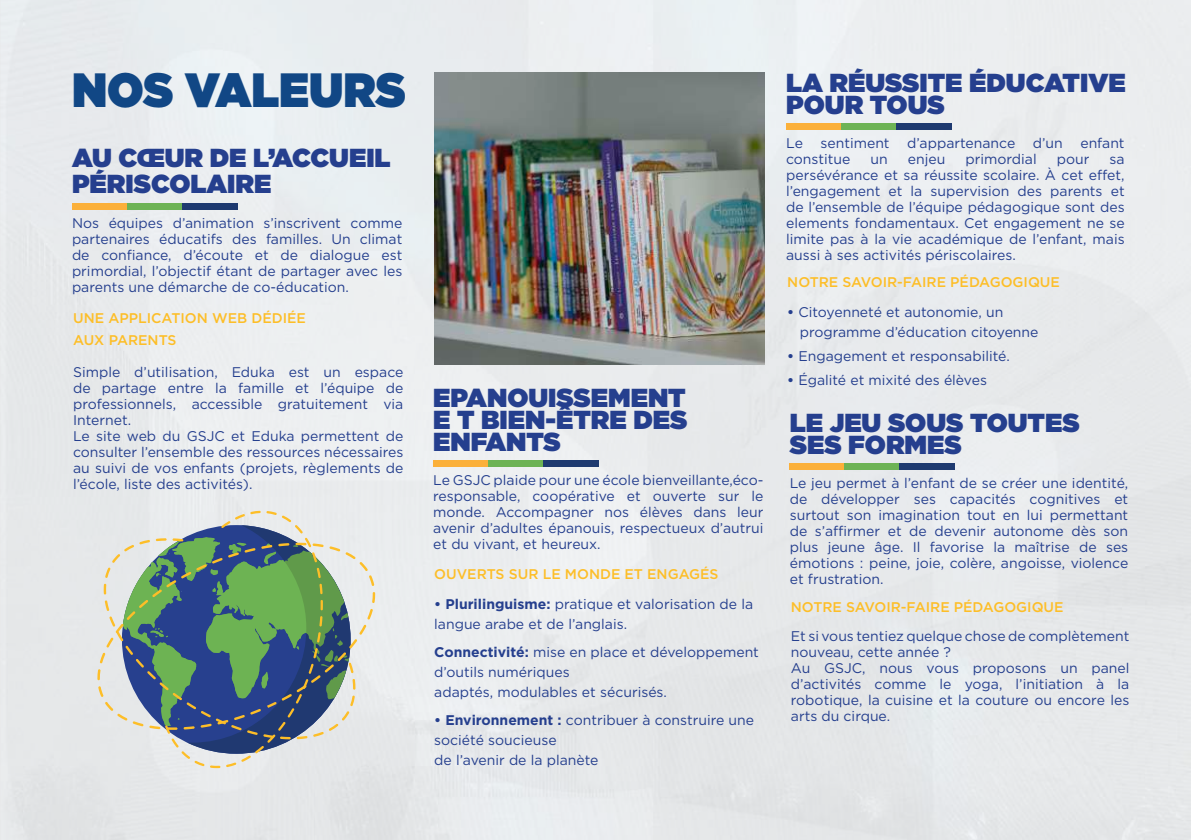
<style>
.page{position:relative;width:1191px;height:840px;background:#fff}
.page>*{position:absolute;margin:0;border:0;box-sizing:border-box;transform-origin:0 0}
.t1{font:900 48px "Gotham";color:#114785;scale:.94 1}
.t2{font:900 26px/22px "Gotham";color:#253f8e}
.t3{font:14px/16px "Gotham";color:#253f8e}
.t4{font:500 14px/22px "Gotham";color:#fdbe28}
.s1{font-weight:700}
</style>
<div class="page">
<div style="left:1px;top:0;width:1190px;height:839px;background:#e8ebed"></div>
<img style="left:0;top:0;width:1px;height:839px">
<div style="left:72px;top:203px;width:55px;height:7px;background:#fbb03a"></div>
<div style="left:127px;top:203px;width:55px;height:7px;background:#6db355"></div>
<div style="left:182px;top:203px;width:55px;height:7px;background:#1e3a70"></div>
<div style="left:433px;top:459px;width:55px;height:7px;background:#fbb03a"></div>
<div style="left:488px;top:459px;width:55px;height:7px;background:#6db355"></div>
<div style="left:543px;top:459px;width:55px;height:7px;background:#1e3a70"></div>
<div style="left:786px;top:123px;width:55px;height:7px;background:#fbb03a"></div>
<div style="left:841px;top:123px;width:55px;height:7px;background:#6db355"></div>
<div style="left:896px;top:123px;width:55px;height:7px;background:#1e3a70"></div>
<div style="left:790px;top:462px;width:55px;height:7px;background:#fbb03a"></div>
<div style="left:845px;top:462px;width:55px;height:7px;background:#6db355"></div>
<div style="left:900px;top:462px;width:55px;height:7px;background:#1e3a70"></div>
<img style="left:434px;top:72px;width:330px;height:293px">
<div style="left:123px;top:525px;width:227px;height:228px;background:#e6e8e9"></div>
<svg style="left:104px;top:538px;width:251px;height:201px"></svg>
<svg style="left:165px;top:510px;width:158px;height:257px;background:#a8afbe"></svg>
<svg style="left:97px;top:542px;width:278px;height:187px;background:#76938d"></svg>
<h1 class="t1" style="left:72px;top:56px;width:356px">NOS VALEURS</h1>
<h2 class="t2" style="left:72px;top:144px;width:320px;line-height:26px">AU CŒUR DE L’ACCUEIL<br>PÉRISCOLAIRE</h2>
<p class="t3" style="left:72px;top:215px;width:332px;text-align:justify">Nos équipes d’animation s’inscrivent comme partenaires éducatifs des familles. Un climat de confiance, d’écoute et de dialogue est primordial, l’objectif étant de partager avec les parents une démarche de co-éducation.</p>
<p class="t4" style="left:73px;top:307px;width:234px">UNE APPLICATION WEB DÉDIÉE<br>AUX PARENTS</p>
<p class="t3" style="left:73px;top:364px;width:332px">Simple d’utilisation, Eduka est un espace de partage entre la famille et l’équipe de professionnels, accessible gratuitement via Internet.<br>Le site web du GSJC et Eduka permettent de consulter l’ensemble des ressources nécessaires au suivi de vos enfants (projets, règlements de l’école, liste des activités).</p>
<h2 class="t2" style="left:433px;top:386px;width:256px;text-align:justify">EPANOUISSEMENT E T BIEN-ÊTRE DES ENFANTS</h2>
<p class="t3" style="left:433px;top:471px;width:332px;text-align:justify">Le GSJC plaide pour une école bienveillante,éco&shy;responsable, coopérative et ouverte sur le monde. Accompagner nos élèves dans leur avenir d’adultes épanouis, respectueux d’autrui et du vivant, et heureux.</p>
<p class="t4" style="left:434px;top:562px;width:286px">OUVERTS SUR LE MONDE ET ENGAGÉS</p>
<p class="t3" style="left:434px;top:593px;width:320px;line-height:20px"><span class="s1">• Plurilinguisme:</span> pratique et valorisation de la langue arabe et de l’anglais.</p>
<p class="t3" style="left:434px;top:641px;width:326px;line-height:20px"><span class="s1">Connectivité:</span> mise en place et développement d’outils numériques<br>adaptés, modulables et sécurisés.</p>
<p class="t3" style="left:434px;top:709px;width:321px;line-height:20px"><span class="s1">• Environnement :</span> contribuer à construire une société soucieuse<br>de l’avenir de la planète</p>
<h2 class="t2" style="left:786px;top:72px;width:341px">LA RÉUSSITE ÉDUCATIVE<br>POUR TOUS</h2>
<p class="t3" style="left:786px;top:135px;width:18px">Le</p>
<p class="t3" style="left:820px;top:135px;width:71px">sentiment</p>
<p class="t3" style="left:907px;top:135px;width:110px">d’appartenance</p>
<p class="t3" style="left:1032px;top:135px;width:31px">d’un</p>
<p class="t3" style="left:1080px;top:135px;width:46px">enfant</p>
<p class="t3" style="left:786px;top:151px;width:66px">constitue</p>
<p class="t3" style="left:870px;top:151px;width:19px">un</p>
<p class="t3" style="left:908px;top:151px;width:39px">enjeu</p>
<p class="t3" style="left:965px;top:151px;width:73px">primordial</p>
<p class="t3" style="left:1056px;top:151px;width:34px">pour</p>
<p class="t3" style="left:786px;top:151px;width:340px;text-align:justify;text-indent:323px">sa persévérance et sa réussite scolaire. À cet effet, l’engagement et la supervision des parents et de l’ensemble de l’équipe pédagogique sont des elements fondamentaux. Cet engagement ne se limite pas à la vie académique de l’enfant, mais aussi à ses activités périscolaires.</p>
<p class="t4" style="left:787px;top:271px;width:274px">NOTRE SAVOIR-FAIRE PÉDAGOGIQUE</p>
<p class="t3" style="left:800px;top:301px;width:240px;line-height:20px;text-indent:-13px"><span class="s1">•</span> Citoyenneté et autonomie, un programme d’éducation citoyenne</p>
<p class="t3" style="left:787px;top:347px;width:224px"><span class="s1">•</span> Engagement et responsabilité.</p>
<p class="t3" style="left:787px;top:371px;width:201px"><span class="s1">•</span> Égalité et mixité des élèves</p>
<h2 class="t2" style="left:790px;top:411px;width:291px">LE JEU SOUS TOUTES<br>SES FORMES</h2>
<p class="t3" style="left:790px;top:474px;width:340px;text-align:justify">Le jeu permet à l’enfant de se créer une identité, de développer ses capacités cognitives et surtout son imagination tout en lui permettant de s’affirmer et de devenir autonome dès son plus jeune âge. Il favorise la maîtrise de ses émotions : peine, joie, colère, angoisse, violence et frustration.</p>
<p class="t4" style="left:791px;top:595px;width:274px">NOTRE SAVOIR-FAIRE PÉDAGOGIQUE</p>
<p class="t3" style="left:791px;top:627px;width:340px">Et si vous tentiez quelque chose de complètement nouveau, cette année ?<br>Au GSJC, nous vous proposons un panel d’activités comme le yoga, l’initiation à la robotique, la cuisine et la couture ou encore les arts du cirque.</p>
</div>
